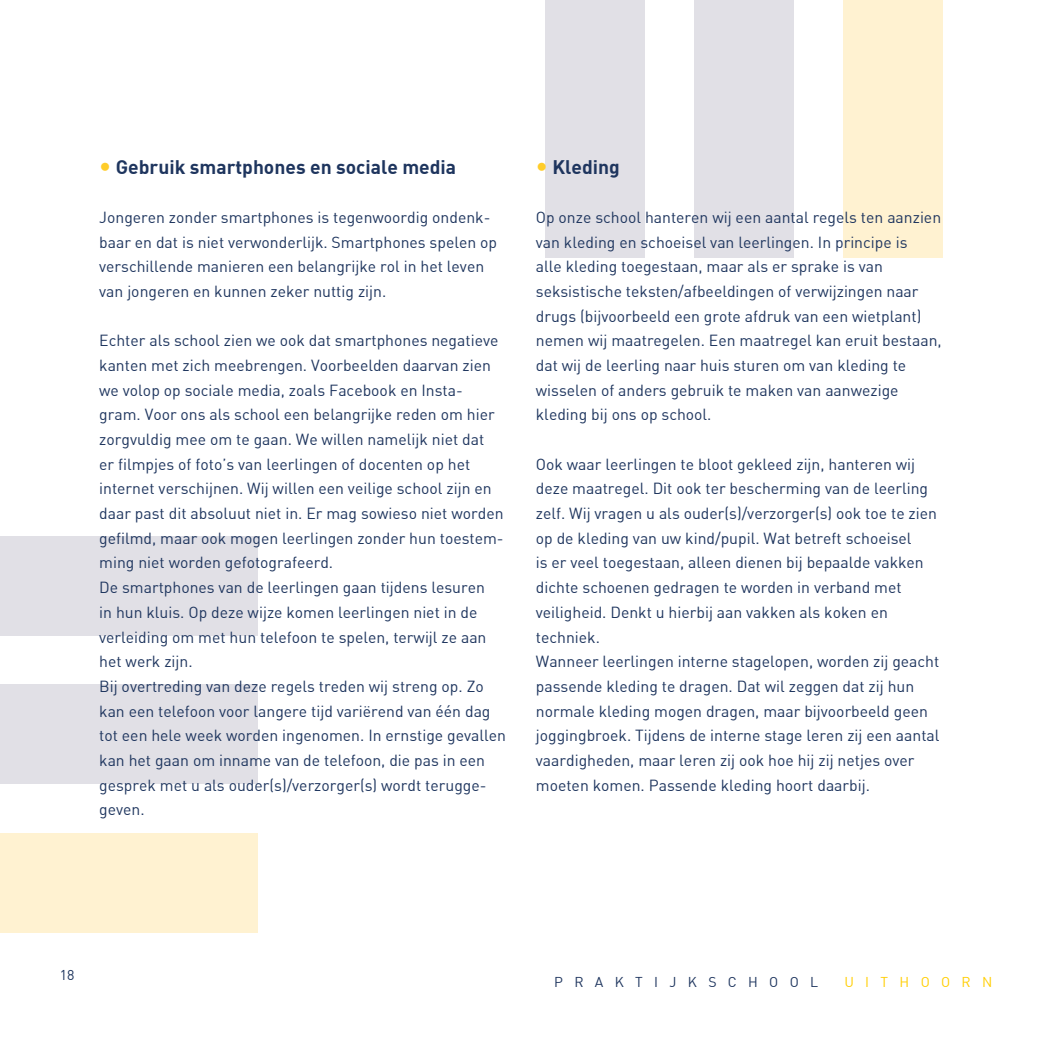
<style>
.page{position:relative;width:1042px;height:1042px;background:#fff}
.page>*{position:absolute;margin:0;border:0;box-sizing:border-box;transform-origin:0 0}
.t1{font:700 19.25px "DI Nbek";color:#1e355e}
.t2{font:15.75px/24.7px "DIN Bek";color:#1e355e}
.t3{font:14px "DIN Bek";letter-spacing:.81em;color:#1e355e}
.t4{font:14px "DIN Bek";letter-spacing:.81em;color:#ffce02}
.s1{font-size:24.5px;color:#ffcd2a}
</style>
<div class="page">
<div style="left:0;top:536px;width:258px;height:99px;background:#e1e0e6"></div>
<div style="left:0;top:685px;width:258px;height:99px;background:#e1e0e6"></div>
<div style="left:0;top:833px;width:258px;height:100px;background:#fff2d1"></div>
<div style="left:546px;top:0;width:99px;height:258px;background:#e1e0e6"></div>
<div style="left:694px;top:0;width:100px;height:258px;background:#e1e0e6"></div>
<div style="left:843px;top:0;width:100px;height:258px;background:#fff2d1"></div>
<p class="t1" style="left:99px;top:154px;width:358px"><span class="s1">•</span> Gebruik smartphones en sociale media</p>
<p class="t2" style="left:99px;top:205px;width:399px">Jongeren zonder smartphones is tegenwoordig ondenk&shy;baar en dat is niet verwonderlijk. Smartphones spelen op verschillende manieren een belangrijke rol in het leven van jongeren en kunnen zeker nuttig zijn.</p>
<p class="t2" style="left:99px;top:328px;width:408px">Echter als school zien we ook dat smartphones negatieve kanten met zich meebrengen. Voorbeelden daarvan zien we volop op sociale media, zoals Facebook en Insta&shy;gram. Voor ons als school een belangrijke reden om hier zorgvuldig mee om te gaan. We willen namelijk niet dat<br>er filmpjes of foto’s van leerlingen of docenten op het internet verschijnen. Wij willen een veilige school zijn en daar past dit absoluut niet in. Er mag sowieso niet worden gefilmd, maar ook mogen leerlingen zonder hun toestem&shy;ming niet worden gefotografeerd.<br>De smartphones van de leerlingen gaan tijdens lesuren<br>in hun kluis. Op deze wijze komen leerlingen niet in de verleiding om met hun telefoon te spelen, terwijl ze aan het werk zijn.<br>Bij overtreding van deze regels treden wij streng op. Zo kan een telefoon voor langere tijd variërend van één dag tot een hele week worden ingenomen. In ernstige gevallen kan het gaan om inname van de telefoon, die pas in een gesprek met u als ouder(s)/verzorger(s) wordt terugge&shy;geven.</p>
<p class="t1" style="left:536px;top:154px;width:85px"><span class="s1">•</span> Kleding</p>
<p class="t2" style="left:536px;top:205px;width:407px">Op onze school hanteren wij een aantal regels ten aanzien van kleding en schoeisel van leerlingen. In principe is<br>alle kleding toegestaan, maar als er sprake is van seksistische teksten/afbeeldingen of verwijzingen naar drugs (bijvoorbeeld een grote afdruk van een wietplant) nemen wij maatregelen. Een maatregel kan eruit bestaan, dat wij de leerling naar huis sturen om van kleding te wisselen of anders gebruik te maken van aanwezige kleding bij ons op school.</p>
<p class="t2" style="left:536px;top:451px;width:405px">Ook waar leerlingen te bloot gekleed zijn, hanteren wij deze maatregel. Dit ook ter bescherming van de leerling zelf. Wij vragen u als ouder(s)/verzorger(s) ook toe te zien op de kleding van uw kind/pupil. Wat betreft schoeisel<br>is er veel toegestaan, alleen dienen bij bepaalde vakken dichte schoenen gedragen te worden in verband met veiligheid. Denkt u hierbij aan vakken als koken en techniek.<br>Wanneer leerlingen interne stagelopen, worden zij geacht passende kleding te dragen. Dat wil zeggen dat zij hun normale kleding mogen dragen, maar bijvoorbeeld geen joggingbroek. Tijdens de interne stage leren zij een aantal vaardigheden, maar leren zij ook hoe hij zij netjes over moeten komen. Passende kleding hoort daarbij.</p>
<p class="t3" style="left:60px;top:966px;width:16px">18</p>
<p class="t3" style="left:554px;top:973px;width:265px">PRAKTIJKSCHOOL</p>
<p class="t4" style="left:844px;top:973px;width:149px">UITHOORN</p>
</div>
